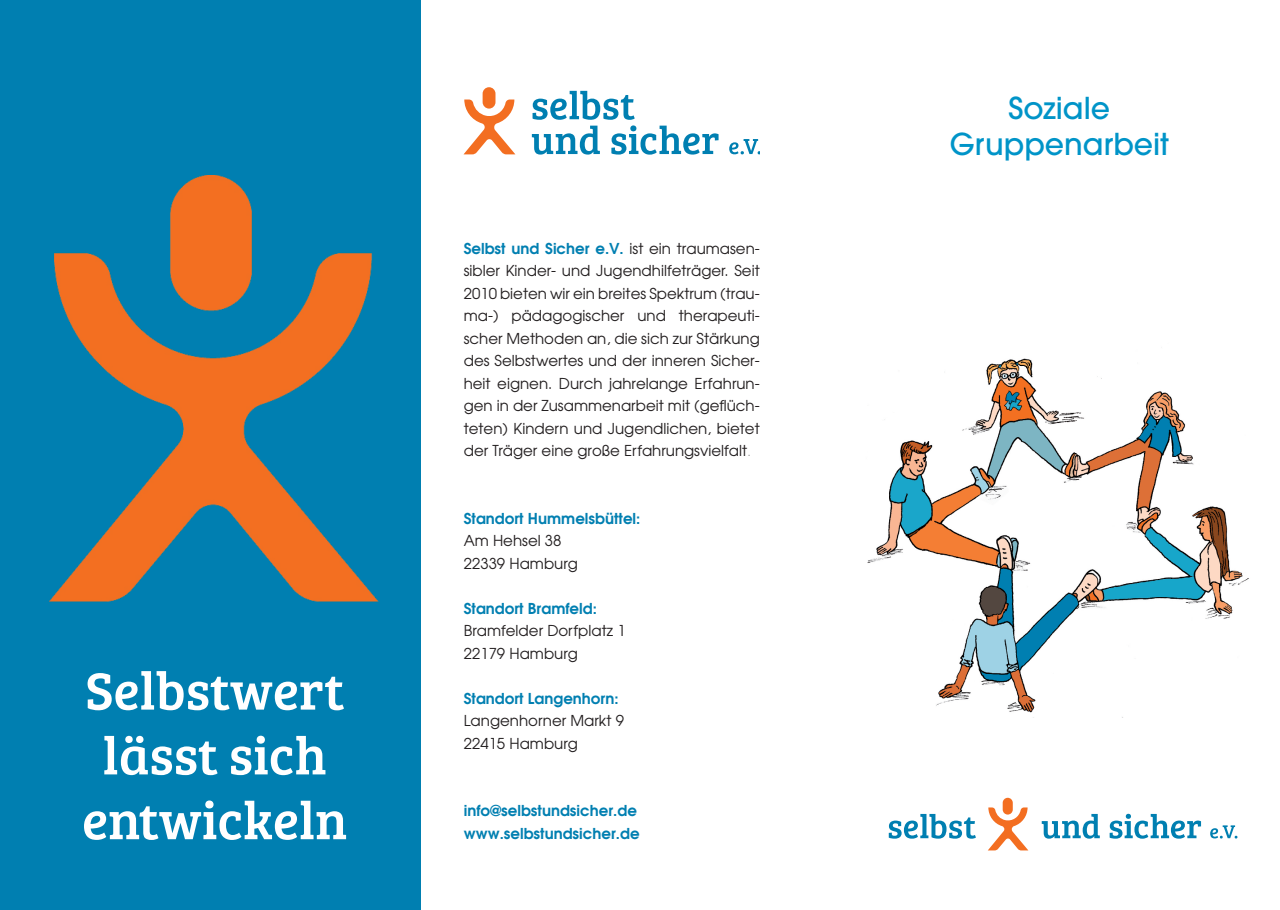
<style>
.page{position:relative;width:1280px;height:910px;background:#fff}
.page>*{position:absolute;margin:0;border:0;box-sizing:border-box;transform-origin:0 0}
.t1{font:54px/64.8px "Bree Serif";color:#fff;text-align:center}
.t2{font:500 30px/36px "Avant Garde";color:#0094c8;text-align:center}
.t3{font:15px/22.5px "Avant Garde";color:#231f20}
.t4{font:600 15px/22.5px "Avant Garde";color:#007fb1}
.s1{font-weight:600;color:#007fb1}
.s2{font-weight:200}
</style>
<div class="page">
<svg style="left:464px;top:100px;width:51px;height:54px"></svg>
<div style="left:483px;top:87px;width:12px;height:22px;background:#f36e21;border-radius:6px"></div>
<svg style="left:532px;top:91px;width:186px;height:64px"></svg>
<svg style="left:729px;top:139px;width:31px;height:15px"></svg>
<div style="left:0;top:0;width:421px;height:910px;background:#007fb1"></div>
<img style="left:50px;top:176px;width:329px;height:426px">
<svg style="left:988px;top:807px;width:40px;height:43px"></svg>
<div style="left:1003px;top:798px;width:10px;height:17px;background:#f36e21;border-radius:5px"></div>
<svg style="left:889px;top:814px;width:87px;height:25px"></svg>
<svg style="left:1042px;top:814px;width:58px;height:25px"></svg>
<svg style="left:1110px;top:814px;width:91px;height:25px"></svg>
<svg style="left:1210px;top:825px;width:27px;height:13px"></svg>
<img style="left:867px;top:358px;width:382px;height:355px">
<h1 class="t1" style="left:82px;top:656px;width:267px">Selbstwert lässt sich entwickeln</h1>
<p class="t3" style="left:464px;top:237px;width:298px;text-align:justify"><span class="s1">Selbst und Sicher e.V.</span> ist ein traumasen&shy;sibler Kinder- und Jugendhilfeträger. Seit 2010 bieten wir ein breites Spektrum (trau&shy;ma-) pädagogischer und therapeuti&shy;scher Methoden an, die sich zur Stärkung des Selbstwertes und der inneren Sicher&shy;heit eignen. Durch jahrelange Erfahrun&shy;gen in der Zusammenarbeit mit (geflüch&shy;teten) Kindern und Jugendlichen, bietet der Träger eine große Erfahrungsvielfalt<span class="s2">.</span></p>
<p class="t4" style="left:464px;top:506px;width:178px">Standort Hummelsbüttel:</p>
<p class="t3" style="left:464px;top:529px;width:116px">Am Hehsel 38<br>22339 Hamburg</p>
<p class="t4" style="left:464px;top:596px;width:135px">Standort Bramfeld:</p>
<p class="t3" style="left:464px;top:619px;width:163px">Bramfelder Dorfplatz 1<br>22179 Hamburg</p>
<p class="t4" style="left:464px;top:686px;width:156px">Standort Langenhorn:</p>
<p class="t3" style="left:464px;top:709px;width:162px">Langenhorner Markt 9<br>22415 Hamburg</p>
<p class="t4" style="left:464px;top:799px;width:177px">info@selbstundsicher.de www.selbstundsicher.de</p>
<h2 class="t2" style="left:950px;top:91px;width:220px">Soziale<br>Gruppenarbeit</h2>
</div>
